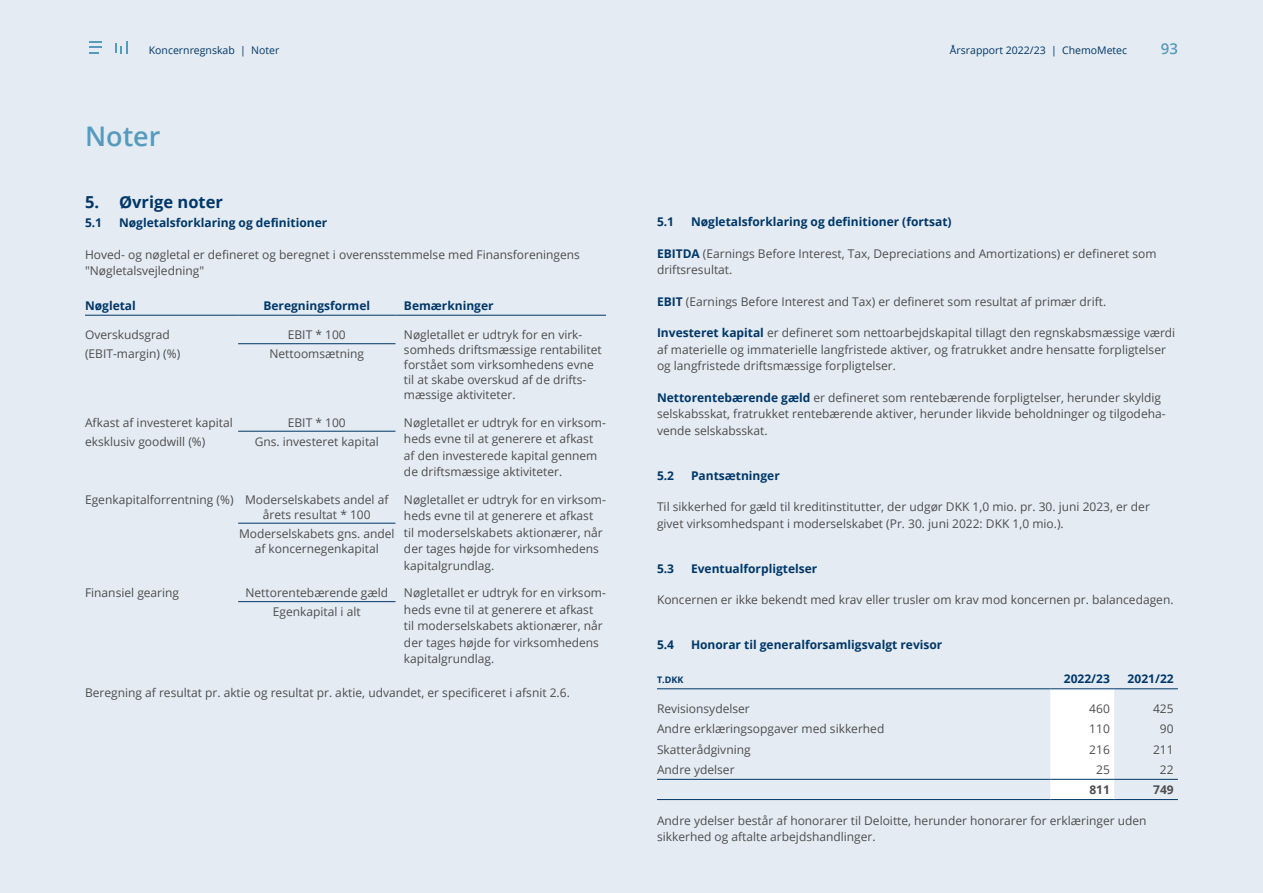
<style>
.page{position:relative;width:1263px;height:893px;background:#e4ebf2}
.page>*{position:absolute;margin:0;border:0;box-sizing:border-box;transform-origin:0 0}
.t1{font:600 27px "Open Sans";color:#569bbe}
.t2{font:700 16.5px "Open Sans";color:#003768}
.t3{font:600 15px "Open Sans";color:#569bbe}
.t4{font:12px/16.5px "Open Sans";color:#4d4d4f}
.t5{font:700 12px "Open Sans";color:#003768}
.t6{font:700 12px "Open Sans";color:#4d4d4f}
.t7{font:10.5px "Open Sans";color:#003768}
.t8{font:700 9px "Open Sans";color:#003768}
.s1{font-weight:700;color:#003768}
</style>
<div class="page">
<hr style="left:85px;top:315px;width:153px;height:1px;background:#003768">
<hr style="left:238px;top:315px;width:157px;height:1px;background:#003768">
<hr style="left:395px;top:315px;width:211px;height:1px;background:#003768">
<hr style="left:238px;top:343px;width:157px;height:1px;background:#003768">
<hr style="left:238px;top:431px;width:157px;height:1px;background:#003768">
<hr style="left:238px;top:523px;width:157px;height:1px;background:#003768">
<hr style="left:238px;top:601px;width:157px;height:1px;background:#003768">
<div style="left:1050px;top:689px;width:64px;height:110px;background:#fff"></div>
<hr style="left:657px;top:688px;width:393px;height:1px;background:#003768">
<hr style="left:1050px;top:688px;width:64px;height:1px;background:#003768">
<hr style="left:1114px;top:688px;width:64px;height:1px;background:#003768">
<hr style="left:657px;top:779px;width:393px;height:1px;background:#003768">
<hr style="left:1050px;top:779px;width:64px;height:1px;background:#003768">
<hr style="left:1114px;top:779px;width:64px;height:1px;background:#003768">
<hr style="left:657px;top:799px;width:393px;height:1px;background:#003768">
<hr style="left:1050px;top:799px;width:64px;height:1px;background:#003768">
<hr style="left:1114px;top:799px;width:64px;height:1px;background:#003768">
<svg style="left:90px;top:41px;width:12px;height:12px"></svg>
<svg style="left:115px;top:41px;width:12px;height:12px"></svg>
<p class="t7" style="left:149px;top:43px;width:132px">Koncernregnskab | Noter</p>
<p class="t7" style="left:950px;top:43px;width:179px">Årsrapport 2022/23 | ChemoMetec</p>
<p class="t3" style="left:1161px;top:38px;width:19px">93</p>
<h1 class="t1" style="left:85px;top:118px;width:77px">Noter</h1>
<h2 class="t2" style="left:85px;top:191px;width:139px">5. Øvrige noter</h2>
<p class="t5" style="left:85px;top:215px;width:19px">5.1</p>
<p class="t5" style="left:119px;top:215px;width:210px">Nøgletalsforklaring og definitioner</p>
<p class="t4" style="left:85px;top:246px;width:496px">Hoved- og nøgletal er defineret og beregnet i overensstemmelse med Finansforeningens "Nøgletalsvejledning"</p>
<p class="t5" style="left:85px;top:297px;width:52px">Nøgletal</p>
<p class="t5" style="left:263px;top:297px;width:108px">Beregningsformel</p>
<p class="t5" style="left:404px;top:297px;width:91px">Bemærkninger</p>
<p class="t4" style="left:85px;top:327px;width:86px">Overskudsgrad</p>
<p class="t4" style="left:288px;top:327px;width:59px">EBIT * 100</p>
<p class="t4" style="left:404px;top:327px;width:199px;line-height:15px">Nøgletallet er udtryk for en virk&shy;somheds driftsmæssige rentabilitet forstået som virksomhedens evne til at skabe overskud af de drifts&shy;mæssige aktiviteter.</p>
<p class="t4" style="left:85px;top:345px;width:97px">(EBIT-margin) (%)</p>
<p class="t4" style="left:270px;top:345px;width:96px">Nettoomsætning</p>
<p class="t4" style="left:85px;top:414px;width:149px">Afkast af investeret kapital</p>
<p class="t4" style="left:288px;top:414px;width:59px">EBIT * 100</p>
<p class="t4" style="left:404px;top:414px;width:203px">Nøgletallet er udtryk for en virksom&shy;heds evne til at generere et afkast af den investerede kapital gennem de driftsmæssige aktiviteter.</p>
<p class="t4" style="left:85px;top:433px;width:122px">eksklusiv goodwill (%)</p>
<p class="t4" style="left:255px;top:433px;width:126px">Gns. investeret kapital</p>
<p class="t4" style="left:263px;top:492px;width:127px;line-height:15px;text-indent:-178px">Egenkapitalforrentning (%) Moderselskabets andel af årets resultat * 100</p>
<p class="t4" style="left:404px;top:491px;width:203px">Nøgletallet er udtryk for en virksom&shy;heds evne til at generere et afkast til moderselskabets aktionærer, når der tages højde for virksomhedens kapitalgrundlag.</p>
<p class="t4" style="left:239px;top:526px;width:157px;line-height:15px;text-align:center">Moderselskabets gns. andel af koncernegenkapital</p>
<p class="t4" style="left:85px;top:584px;width:96px">Finansiel gearing</p>
<p class="t4" style="left:245px;top:584px;width:144px">Nettorentebærende gæld</p>
<p class="t4" style="left:404px;top:584px;width:203px">Nøgletallet er udtryk for en virksom&shy;heds evne til at generere et afkast til moderselskabets aktionærer, når der tages højde for virksomhedens kapitalgrundlag.</p>
<p class="t4" style="left:273px;top:603px;width:89px">Egenkapital i alt</p>
<p class="t4" style="left:85px;top:684px;width:486px">Beregning af resultat pr. aktie og resultat pr. aktie, udvandet, er specificeret i afsnit 2.6.</p>
<p class="t5" style="left:657px;top:213px;width:19px">5.1</p>
<p class="t5" style="left:691px;top:213px;width:262px">Nøgletalsforklaring og definitioner (fortsat)</p>
<p class="t4" style="left:657px;top:245px;width:501px"><span class="s1">EBITDA</span> (Earnings Before Interest, Tax, Depreciations and Amortizations) er defineret som driftsresultat.</p>
<p class="t4" style="left:657px;top:293px;width:451px"><span class="s1">EBIT</span> (Earnings Before Interest and Tax) er defineret som resultat af primær drift.</p>
<p class="t4" style="left:657px;top:324px;width:520px"><span class="s1">Investeret kapital</span> er defineret som nettoarbejdskapital tillagt den regnskabsmæssige værdi af materielle og immaterielle langfristede aktiver, og fratrukket andre hensatte forpligtelser og langfristede driftsmæssige forpligtelser.</p>
<p class="t4" style="left:657px;top:389px;width:510px"><span class="s1">Nettorentebærende gæld</span> er defineret som rentebærende forpligtelser, herunder skyldig selskabsskat, fratrukket rentebærende aktiver, herunder likvide beholdninger og tilgodeha&shy;vende selskabsskat.</p>
<p class="t5" style="left:657px;top:467px;width:19px">5.2</p>
<p class="t5" style="left:691px;top:467px;width:90px">Pantsætninger</p>
<p class="t4" style="left:657px;top:498px;width:494px">Til sikkerhed for gæld til kreditinstitutter, der udgør DKK 1,0 mio. pr. 30. juni 2023, er der givet virksomhedspant i moderselskabet (Pr. 30. juni 2022: DKK 1,0 mio.).</p>
<p class="t5" style="left:657px;top:560px;width:19px">5.3</p>
<p class="t5" style="left:691px;top:560px;width:128px">Eventualforpligtelser</p>
<p class="t4" style="left:657px;top:591px;width:518px">Koncernen er ikke bekendt med krav eller trusler om krav mod koncernen pr. balancedagen.</p>
<p class="t5" style="left:657px;top:636px;width:19px">5.4</p>
<p class="t5" style="left:691px;top:636px;width:253px">Honorar til generalforsamligsvalgt revisor</p>
<p class="t8" style="left:657px;top:674px;width:28px">T.DKK</p>
<p class="t5" style="left:1064px;top:670px;width:48px">2022/23</p>
<p class="t5" style="left:1127px;top:670px;width:48px">2021/22</p>
<p class="t4" style="left:657px;top:700px;width:94px">Revisionsydelser</p>
<p class="t4" style="left:1089px;top:700px;width:22px">460</p>
<p class="t4" style="left:1153px;top:700px;width:22px">425</p>
<p class="t4" style="left:657px;top:720px;width:229px">Andre erklæringsopgaver med sikkerhed</p>
<p class="t4" style="left:1089px;top:720px;width:22px">110</p>
<p class="t4" style="left:1160px;top:720px;width:15px">90</p>
<p class="t4" style="left:657px;top:741px;width:95px">Skatterådgivning</p>
<p class="t4" style="left:1089px;top:741px;width:22px">216</p>
<p class="t4" style="left:1153px;top:741px;width:22px">211</p>
<p class="t4" style="left:657px;top:761px;width:79px">Andre ydelser</p>
<p class="t4" style="left:1096px;top:761px;width:15px">25</p>
<p class="t4" style="left:1160px;top:761px;width:15px">22</p>
<p class="t6" style="left:1089px;top:781px;width:22px">811</p>
<p class="t6" style="left:1153px;top:781px;width:22px">749</p>
<p class="t4" style="left:657px;top:812px;width:491px">Andre ydelser består af honorarer til Deloitte, herunder honorarer for erklæringer uden sikkerhed og aftalte arbejdshandlinger.</p>
</div>
